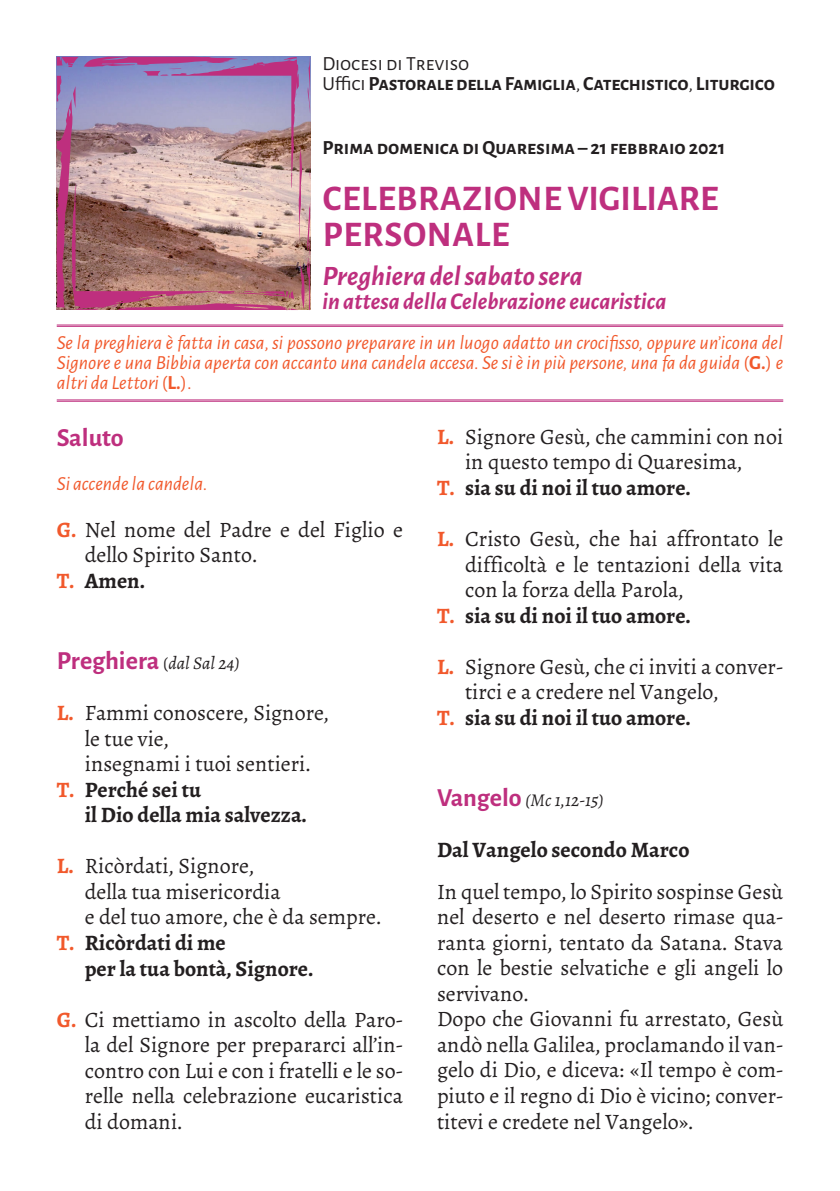
<style>
.page{position:relative;width:840px;height:1191px;background:#fff}
.page>*{position:absolute;margin:0;border:0;box-sizing:border-box;transform-origin:0 0}
.t1{font:700 36px "Alegreya Sans";letter-spacing:.02em;color:#be2f7e}
.t2{font:italic 700 28px "Alegreya Sans";color:#be2f7e}
.t3{font:700 26px "Alegreya Sans";color:#be2f7e}
.t4{font:italic 700 24px "Alegreya Sans";color:#be2f7e}
.t5{font:22px/25.6px "Alegreya";color:#231f20;text-align:justify}
.t6{font:700 22px "Alegreya";color:#231f20}
.t7{font:italic 20px/20px "Alegreya Sans";color:#f1592c;text-align:justify}
.t8{font:700 20px "Alegreya Sans";letter-spacing:-.01em;color:#231f20}
.t9{font:20px "Alegreya Sans";color:#231f20}
.t10{font:italic 18px "Alegreya";color:#231f20}
.s1{font-weight:400}
.s2{font-style:normal}
.s3{font-weight:700;font-style:normal}
.s4{font-weight:700;color:#f1592c}
.s5{color:#f1592c}
.s6{font-family:"Alegreya";font-weight:400;font-size:18px;color:#231f20}
.s7{font-family:"Alegreya";font-weight:400;font-style:italic;font-size:18px;color:#231f20}
.s8{font-family:"Alegreya Sans";font-weight:700;font-style:normal;font-size:26px;color:#be2f7e}
</style>
<div class="page">
<img style="left:56px;top:57px;width:254px;height:253px">
<hr style="left:57px;top:325px;width:725px;height:1px;background:#be2f7e">
<hr style="left:57px;top:326px;width:725px;height:1px;background:#be2f7e">
<hr style="left:57px;top:399px;width:725px;height:1px;background:#be2f7e">
<hr style="left:57px;top:401px;width:725px;height:1px;background:#be2f7e">
<p class="t9" style="left:322px;top:49px;width:148px">Diocesi di Treviso</p>
<p class="t8" style="left:322px;top:68px;width:454px"><span class="s1">Uffici</span> Pastorale della Famiglia<span class="s1">,</span> Catechistico<span class="s1">,</span> Liturgico</p>
<p class="t8" style="left:322px;top:132px;width:404px">Prima domenica di Quaresima – 21 febbraio 2021</p>
<p class="t1" style="left:322px;top:171px;width:397px">CELEBRAZIONE VIGILIARE</p>
<p class="t1" style="left:322px;top:207px;width:188px">PERSONALE</p>
<p class="t2" style="left:322px;top:255px;width:261px">Preghiera del sabato sera</p>
<p class="t4" style="left:322px;top:284px;width:345px">in attesa della Celebrazione eucaristica</p>
<p class="t7" style="left:57px;top:332px;width:727px">Se la preghiera è fatta in casa, si possono preparare in un luogo adatto un crocifisso, oppure un’icona del Signore e una Bibbia aperta con accanto una candela accesa. Se si è in più persone, una fa da guida <span class="s2">(</span><span class="s3">G.</span><span class="s2">)</span> e altri da Lettori <span class="s2">(</span><span class="s3">L.</span><span class="s2">).</span></p>
<p class="t5" style="left:437px;top:424px;width:347px;text-align:center"><span class="s4">L.</span> Signore Gesù, che cammini con noi in questo tempo di Quaresima,</p>
<p class="t6" style="left:437px;top:473px;width:255px"><span class="s5">T.</span> sia su di noi il tuo amore.</p>
<p class="t5" style="left:465px;top:526px;width:319px;text-indent:-28px"><span class="s4">L.</span> Cristo Gesù, che hai affrontato le difficoltà e le tentazioni della vita con la forza della Parola,</p>
<p class="t6" style="left:437px;top:601px;width:255px"><span class="s5">T.</span> sia su di noi il tuo amore.</p>
<p class="t5" style="left:465px;top:653px;width:319px;text-indent:-28px"><span class="s4">L.</span> Signore Gesù, che ci inviti a conver&shy;tirci e a credere nel Vangelo,</p>
<p class="t6" style="left:437px;top:703px;width:255px"><span class="s5">T.</span> sia su di noi il tuo amore.</p>
<p class="t3" style="left:57px;top:419px;width:68px">Saluto</p>
<p class="t7" style="left:57px;top:473px;width:152px">Si accende la candela.</p>
<p class="t5" style="left:85px;top:517px;width:319px;text-indent:-28px"><span class="s4">G.</span> Nel nome del Padre e del Figlio e dello Spirito Santo.</p>
<p class="t6" style="left:57px;top:566px;width:90px"><span class="s5">T.</span> Amen.</p>
<p class="t3" style="left:57px;top:641px;width:185px">Preghiera <span class="s6">(</span><span class="s7">dal Sal 24)</span></p>
<p class="t5" style="left:57px;top:700px;width:274px"><span class="s4">L.</span> Fammi conoscere, Signore,</p>
<p class="t5" style="left:85px;top:726px;width:86px">le tue vie,</p>
<p class="t5" style="left:85px;top:751px;width:227px">insegnami i tuoi sentieri.</p>
<p class="t6" style="left:57px;top:775px;width:146px"><span class="s5">T.</span> Perché sei tu</p>
<p class="t6" style="left:85px;top:801px;width:223px">il Dio della mia salvezza.</p>
<p class="t5" style="left:57px;top:853px;width:199px"><span class="s4">L.</span> Ricòrdati, Signore,</p>
<p class="t5" style="left:85px;top:879px;width:197px">della tua misericordia</p>
<p class="t5" style="left:85px;top:904px;width:298px">e del tuo amore, che è da sempre.</p>
<p class="t6" style="left:57px;top:928px;width:170px"><span class="s5">T.</span> Ricòrdati di me</p>
<p class="t6" style="left:85px;top:954px;width:230px">per la tua bontà, Signore.</p>
<p class="t5" style="left:85px;top:1006px;width:319px;text-indent:-28px"><span class="s4">G.</span> Ci mettiamo in ascolto della Paro&shy;la del Signore per prepararci all’in&shy;contro con Lui e con i fratelli e le so&shy;relle nella celebrazione eucaristica di domani.</p>
<p class="t10" style="left:437px;top:789px;width:168px"><span class="s8">Vangelo</span> (Mc 1,12-15)</p>
<p class="t6" style="left:437px;top:835px;width:254px">Dal Vangelo secondo Marco</p>
<p class="t5" style="left:437px;top:878px;width:347px">In quel tempo, lo Spirito sospinse Gesù nel deserto e nel deserto rimase qua&shy;ranta giorni, tentato da Satana. Stava con le bestie selvatiche e gli angeli lo servivano.</p>
<p class="t5" style="left:437px;top:1006px;width:347px">Dopo che Giovanni fu arrestato, Gesù andò nella Galilea, proclamando il van&shy;gelo di Dio, e diceva: «Il tempo è com&shy;piuto e il regno di Dio è vicino; conver&shy;titevi e credete nel Vangelo».</p>
</div>
